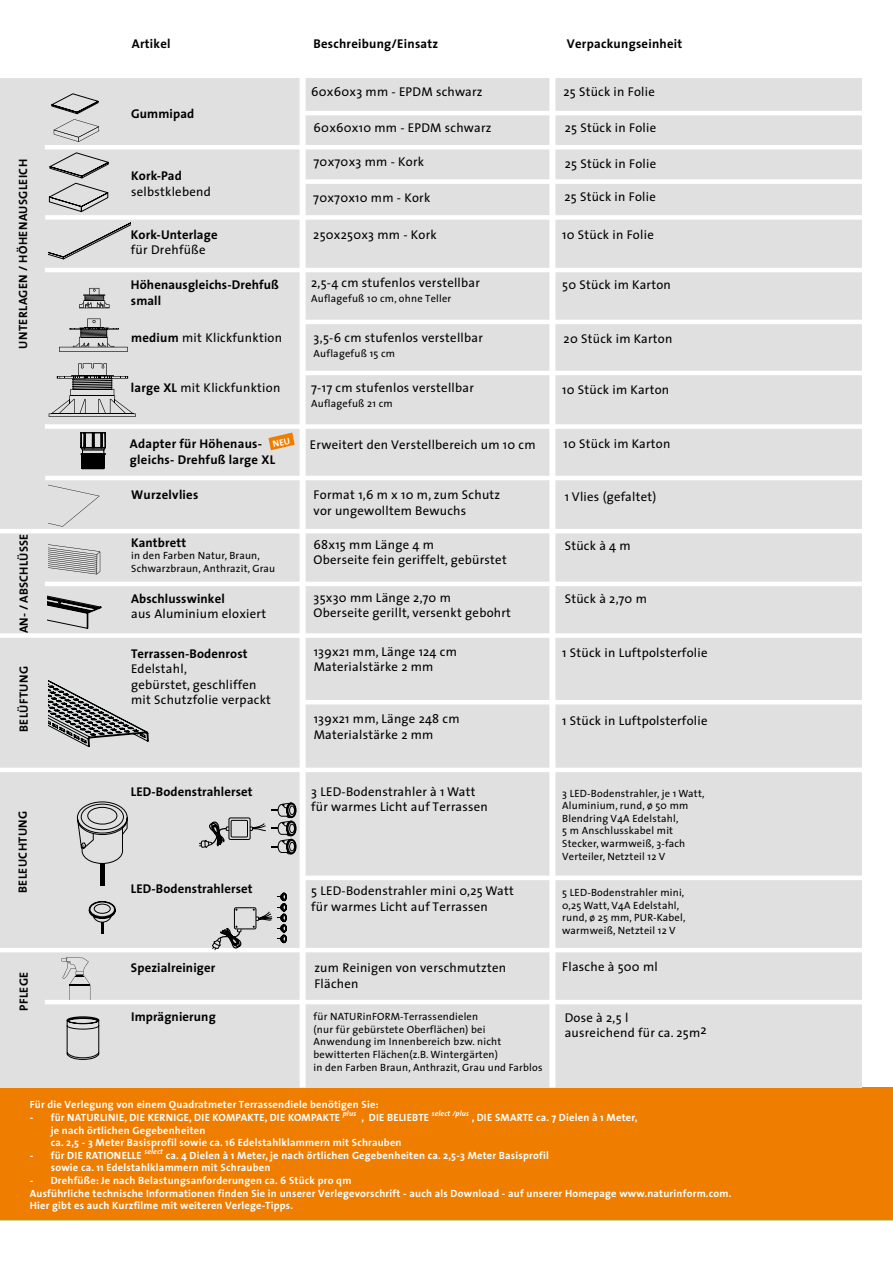
<style>
.page{position:relative;width:893px;height:1263px;background:#fff}
.page>*{position:absolute;margin:0;border:0;box-sizing:border-box;transform-origin:0 0}
.t1{font:12.75px/15.3px "The Sans";letter-spacing:.02em;color:#000}
.t2{font:700 12.75px/15.3px "The Sans";letter-spacing:.01em;color:#000}
.t3{font:700 12px "The Sans";letter-spacing:.035em;color:#000}
.t4{font:700 12px "The Sans";letter-spacing:.015em;color:#000}
.t5{font:700 10.5px/12.6px "The Sans";letter-spacing:.02em;color:#fff}
.t6{font:10.5px/12.6px "The Sans";letter-spacing:.02em;color:#000}
.s1{font-weight:700}
</style>
<div class="page">
<div style="left:0;top:1087px;width:893px;height:132px;background:#ef7d00"></div>
<div style="left:0;top:78px;width:862px;height:1009px;background:#dfe0df"></div>
<div style="left:300px;top:71px;width:6px;height:1016px;background:#fff"></div>
<div style="left:549px;top:71px;width:6px;height:1016px;background:#fff"></div>
<hr style="left:45px;top:145px;width:823px;height:4px;background:#fff">
<div style="left:45px;top:215px;width:837px;height:5px;background:#fff"></div>
<hr style="left:45px;top:268px;width:823px;height:4px;background:#fff">
<div style="left:45px;top:424px;width:823px;height:5px;background:#fff"></div>
<hr style="left:0;top:529px;width:872px;height:4px;background:#fff">
<hr style="left:45px;top:582px;width:835px;height:4px;background:#fff">
<hr style="left:45px;top:1000px;width:831px;height:4px;background:#fff">
<div style="left:304px;top:179px;width:560px;height:5px;background:#fff"></div>
<hr style="left:304px;top:320px;width:560px;height:4px;background:#fff">
<hr style="left:304px;top:371px;width:559px;height:4px;background:#fff">
<hr style="left:0;top:948px;width:879px;height:4px;background:#fff">
<div style="left:0;top:633px;width:873px;height:5px;background:#fff"></div>
<hr style="left:45px;top:476px;width:824px;height:4px;background:#fff">
<hr style="left:0;top:768px;width:876px;height:4px;background:#fff">
<svg style="left:49px;top:363px;width:87px;height:54px"></svg>
<svg style="left:59px;top:319px;width:69px;height:33px"></svg>
<svg style="left:79px;top:288px;width:30px;height:20px"></svg>
<svg style="left:61px;top:957px;width:29px;height:43px"></svg>
<svg style="left:66px;top:1016px;width:33px;height:44px"></svg>
<hr style="left:304px;top:876px;width:560px;height:4px;background:#fff">
<svg style="left:199px;top:802px;width:97px;height:52px"></svg>
<svg style="left:212px;top:893px;width:75px;height:57px"></svg>
<svg style="left:77px;top:802px;width:51px;height:132px"></svg>
<svg style="left:48px;top:595px;width:53px;height:34px"></svg>
<svg style="left:45px;top:149px;width:70px;height:63px"></svg>
<svg style="left:48px;top:222px;width:83px;height:38px"></svg>
<svg style="left:48px;top:484px;width:52px;height:43px"></svg>
<svg style="left:48px;top:544px;width:52px;height:30px"></svg>
<hr style="left:303px;top:700px;width:569px;height:4px;background:#fff">
<svg style="left:48px;top:680px;width:101px;height:67px"></svg>
<svg style="left:81px;top:432px;width:25px;height:37px"></svg>
<hr style="left:302px;top:111px;width:560px;height:4px;background:#fff">
<svg style="left:51px;top:93px;width:48px;height:49px"></svg>
<svg style="left:269px;top:432px;width:26px;height:18px"></svg>
<p class="t2" style="left:132px;top:36px;width:40px">Artikel</p>
<p class="t2" style="left:313px;top:36px;width:126px">Beschreibung/Einsatz</p>
<p class="t2" style="left:567px;top:36px;width:117px">Verpackungseinheit</p>
<p class="t2" style="left:131px;top:106px;width:65px">Gummipad</p>
<p class="t1" style="left:311px;top:84px;width:173px">60x60x3 mm - EPDM schwarz</p>
<p class="t1" style="left:563px;top:84px;width:93px">25 Stück in Folie</p>
<p class="t1" style="left:314px;top:120px;width:179px">60x60x10 mm - EPDM schwarz</p>
<p class="t1" style="left:565px;top:120px;width:93px">25 Stück in Folie</p>
<p class="t1" style="left:314px;top:154px;width:112px">70x70x3 mm - Kork</p>
<p class="t1" style="left:313px;top:190px;width:119px">70x70x10 mm - Kork</p>
<p class="t1" style="left:313px;top:226px;width:125px">250x250x3 mm - Kork</p>
<p class="t1" style="left:311px;top:275px;width:170px">2,5-4 cm stufenlos verstellbar</p>
<p class="t6" style="left:311px;top:292px;width:142px">Auflagefuß 10 cm, ohne Teller</p>
<p class="t1" style="left:314px;top:330px;width:171px">3,5-6 cm stufenlos verstellbar</p>
<p class="t6" style="left:314px;top:347px;width:83px">Auflagefuß 15 cm</p>
<p class="t1" style="left:311px;top:379px;width:164px">7-17 cm stufenlos verstellbar</p>
<p class="t6" style="left:311px;top:397px;width:83px">Auflagefuß 21 cm</p>
<p class="t3" style="left:13px;top:349px;width:191px;rotate:-90deg">UNTERLAGEN / HÖHENAUSGLEICH</p>
<p class="t1" style="left:565px;top:155px;width:93px">25 Stück in Folie</p>
<p class="t2" style="left:131px;top:168px;width:52px">Kork-Pad</p>
<p class="t1" style="left:131px;top:183px;width:81px">selbstklebend</p>
<p class="t2" style="left:131px;top:226px;width:88px">Kork-Unterlage</p>
<p class="t1" style="left:131px;top:241px;width:76px">für Drehfüße</p>
<p class="t2" style="left:131px;top:277px;width:150px">Höhenausgleichs-Drehfuß small</p>
<p class="t1" style="left:131px;top:330px;width:152px"><span class="s1">medium</span> mit Klickfunktion</p>
<p class="t1" style="left:564px;top:189px;width:93px">25 Stück in Folie</p>
<p class="t1" style="left:562px;top:226px;width:93px">10 Stück in Folie</p>
<p class="t1" style="left:562px;top:277px;width:110px">50 Stück im Karton</p>
<p class="t1" style="left:564px;top:331px;width:110px">20 Stück im Karton</p>
<p class="t1" style="left:131px;top:379px;width:151px"><span class="s1">large XL</span> mit Klickfunktion</p>
<p class="t1" style="left:562px;top:381px;width:108px">10 Stück im Karton</p>
<p class="t4" style="left:14px;top:633px;width:101px;rotate:-90deg">AN- / ABSCHLÜSSE</p>
<p class="t3" style="left:14px;top:732px;width:68px;rotate:-90deg">BELÜFTUNG</p>
<p class="t3" style="left:13px;top:893px;width:84px;rotate:-90deg">BELEUCHTUNG</p>
<p class="t3" style="left:14px;top:1011px;width:41px;rotate:-90deg">PFLEGE</p>
<p class="t2" style="left:130px;top:436px;width:147px">Adapter für Höhenaus&shy;gleichs- Drehfuß large XL</p>
<p class="t1" style="left:310px;top:436px;width:227px">Erweitert den Verstellbereich um 10 cm</p>
<p class="t1" style="left:563px;top:435px;width:108px">10 Stück im Karton</p>
<p class="t2" style="left:131px;top:487px;width:69px">Wurzelvlies</p>
<p class="t2" style="left:131px;top:534px;width:56px">Kantbrett</p>
<p class="t6" style="left:131px;top:549px;width:146px">in den Farben Natur, Braun,<br>Schwarzbraun, Anthrazit, Grau</p>
<p class="t2" style="left:131px;top:590px;width:95px">Abschlusswinkel</p>
<p class="t1" style="left:131px;top:606px;width:136px">aus Aluminium eloxiert</p>
<p class="t2" style="left:131px;top:646px;width:118px">Terrassen-Bodenrost</p>
<p class="t1" style="left:131px;top:661px;width:141px">Edelstahl,<br>gebürstet, geschliffen mit Schutzfolie verpackt</p>
<p class="t2" style="left:131px;top:784px;width:123px">LED-Bodenstrahlerset</p>
<p class="t2" style="left:131px;top:881px;width:123px">LED-Bodenstrahlerset</p>
<p class="t2" style="left:131px;top:960px;width:86px">Spezialreiniger</p>
<p class="t2" style="left:131px;top:1009px;width:86px">Imprägnierung</p>
<p class="t1" style="left:314px;top:487px;width:188px">Format 1,6 m x 10 m, zum Schutz vor ungewolltem Bewuchs</p>
<p class="t1" style="left:314px;top:536px;width:195px">68x15 mm Länge 4 m<br>Oberseite fein geriffelt, gebürstet</p>
<p class="t1" style="left:314px;top:589px;width:199px">35x30 mm Länge 2,70 m<br>Oberseite gerillt, versenkt gebohrt</p>
<p class="t1" style="left:565px;top:489px;width:93px">1 Vlies (gefaltet)</p>
<p class="t1" style="left:565px;top:538px;width:67px">Stück à 4 m</p>
<p class="t1" style="left:565px;top:590px;width:84px">Stück à 2,70 m</p>
<p class="t1" style="left:314px;top:643px;width:145px">139x21 mm, Länge 124 cm<br>Materialstärke 2 mm</p>
<p class="t1" style="left:562px;top:645px;width:147px">1 Stück in Luftpolsterfolie</p>
<p class="t1" style="left:314px;top:711px;width:147px">139x21 mm, Länge 248 cm<br>Materialstärke 2 mm</p>
<p class="t1" style="left:562px;top:713px;width:147px">1 Stück in Luftpolsterfolie</p>
<p class="t1" style="left:311px;top:784px;width:178px">3 LED-Bodenstrahler à 1 Watt für warmes Licht auf Terrassen</p>
<p class="t1" style="left:311px;top:883px;width:204px">5 LED-Bodenstrahler mini 0,25 Watt für warmes Licht auf Terrassen</p>
<p class="t6" style="left:562px;top:786px;width:144px">3 LED-Bodenstrahler, je 1 Watt,<br>Aluminium, rund, ø 50 mm<br>Blendring V4A Edelstahl,<br>5 m Anschlusskabel mit<br>Stecker, warmweiß, 3-fach<br>Verteiler, Netzteil 12 V</p>
<p class="t6" style="left:562px;top:886px;width:125px">5 LED-Bodenstrahler mini,<br>0,25 Watt, V4A Edelstahl, rund, ø 25 mm, PUR-Kabel, warmweiß, Netzteil 12 V</p>
<p class="t1" style="left:314px;top:960px;width:193px">zum Reinigen von verschmutzten<br>Flächen</p>
<p class="t6" style="left:314px;top:1010px;width:230px">für NATURinFORM-Terrassendielen<br>(nur für gebürstete Oberflächen) bei Anwendung im Innenbereich bzw. nicht bewitterten Flächen(z.B. Wintergärten)<br>in den Farben Braun, Anthrazit, Grau und Farblos</p>
<p class="t1" style="left:562px;top:959px;width:97px">Flasche à 500 ml</p>
<p class="t1" style="left:565px;top:1010px;width:144px">Dose à 2,5 l<br>ausreichend für ca. 25m2</p>
<p class="t5" style="left:30px;top:1098px;width:350px">Für die Verlegung von einem Quadratmeter Terrassendiele benötigen Sie:</p>
<p class="t5" style="left:51px;top:1111px;width:588px;text-indent:-21px">- für NATURLINIE, DIE KERNIGE, DIE KOMPAKTE, DIE KOMPAKTE <sup>plus</sup> , DIE BELIEBTE <sup>select</sup> <sup>/plus</sup> , DIE SMARTE ca. 7 Dielen à 1 Meter, je nach örtlichen Gegebenheiten<br>ca. 2,5 - 3 Meter Basisprofil sowie ca. 16 Edelstahlklammern mit Schrauben</p>
<p class="t5" style="left:51px;top:1148px;width:500px;text-indent:-21px">- für DIE RATIONELLE <sup>select</sup> ca. 4 Dielen à 1 Meter, je nach örtlichen Gegebenheiten ca. 2,5-3 Meter Basisprofil sowie ca. 11 Edelstahlklammern mit Schrauben</p>
<p class="t5" style="left:30px;top:1174px;width:703px">- Drehfüße: Je nach Belastungsanforderungen ca. 6 Stück pro qm<br>Ausführliche technische Informationen finden Sie in unserer Verlegevorschrift - auch als Download - auf unserer Homepage www.naturinform.com.<br>Hier gibt es auch Kurzfilme mit weiteren Verlege-Tipps.</p>
</div>
